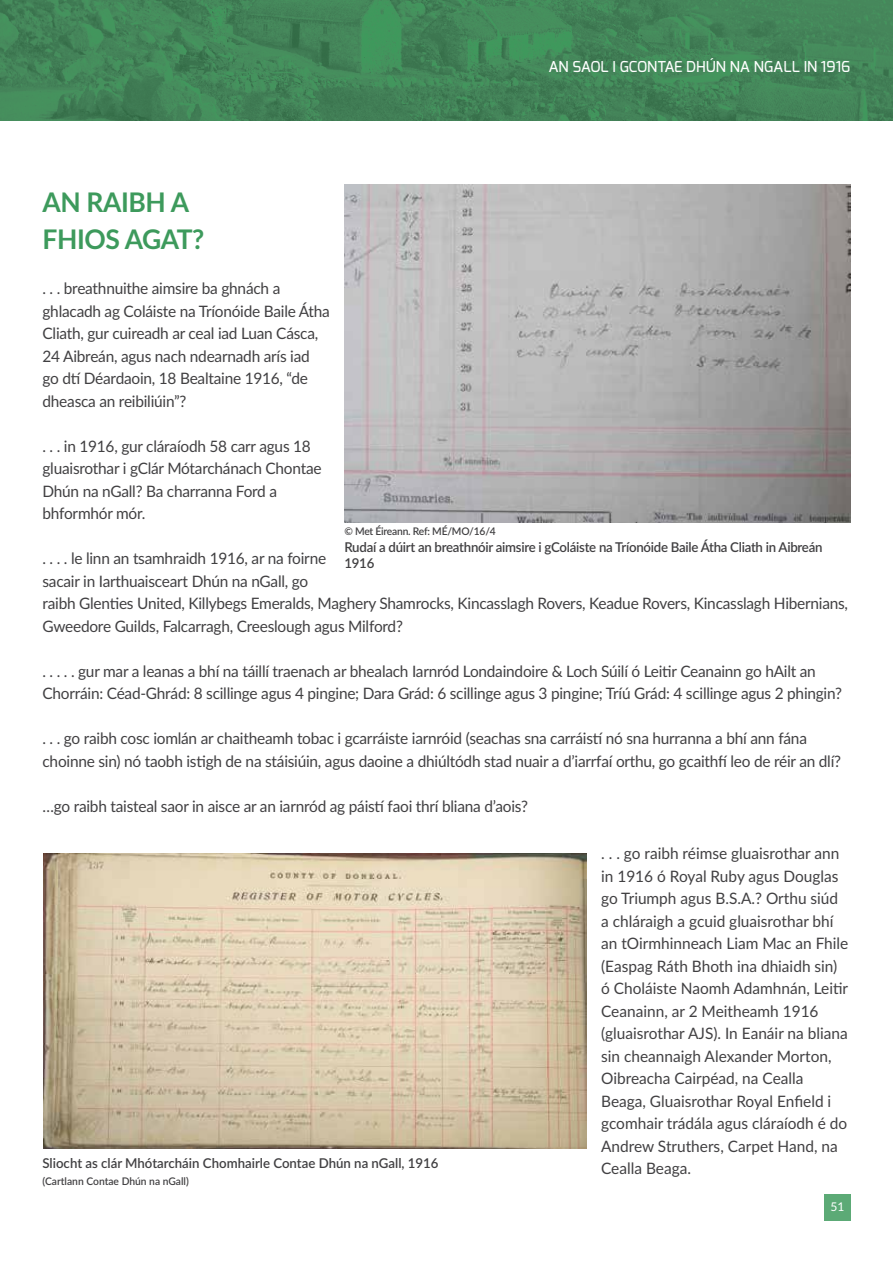
<style>
.page{position:relative;width:893px;height:1263px;background:#fff}
.page>*{position:absolute;margin:0;border:0;box-sizing:border-box;transform-origin:0 0}
.t1{font:700 27px/37.5px "Lato";letter-spacing:-.015em;color:#3d9a5c}
.t2{font:15.75px/22.5px "Lato";letter-spacing:-.015em;color:#414042}
.t3{font:500 15px "Exo";color:#fff}
.t4{font:600 13.5px/16.5px "Lato";letter-spacing:-.02em;color:#414042}
.t5{font:600 13.5px "Lato";color:#414042}
.t6{font:12px "Lato";color:#fff}
.t7{font:600 10.5px "Lato";letter-spacing:-.005em;color:#414042}
</style>
<div class="page">
<img style="left:0;top:0;width:893px;height:120px">
<div style="left:824px;top:1194px;width:26px;height:26px;background:#5caa76"></div>
<img style="left:43px;top:854px;width:543px;height:295px">
<img style="left:344px;top:185px;width:506px;height:337px">
<p class="t3" style="left:548px;top:57px;width:303px">AN SAOL I GCONTAE DHÚN NA NGALL IN 1916</p>
<h1 class="t1" style="left:43px;top:182px;width:163px">AN RAIBH A<br>FHIOS AGAT?</h1>
<p class="t2" style="left:43px;top:277px;width:289px">. . . breathnuithe aimsire ba ghnách a ghlacadh ag Coláiste na Tríonóide Baile Átha Cliath, gur cuireadh ar ceal iad Luan Cásca, 24 Aibreán, agus nach ndearnadh arís iad go dtí Déardaoin, 18 Bealtaine 1916, “de dheasca an reibiliúin”?</p>
<p class="t2" style="left:43px;top:434px;width:281px">. . . in 1916, gur cláraíodh 58 carr agus 18 gluaisrothar i gClár Mótarchánach Chontae Dhún na nGall? Ba charranna Ford a bhformhór mór.</p>
<p class="t2" style="left:43px;top:547px;width:807px">. . . . le linn an tsamhraidh 1916, ar na foirne<br>sacair in Iarthuaisceart Dhún na nGall, go<br>raibh Glenties United, Killybegs Emeralds, Maghery Shamrocks, Kincasslagh Rovers, Keadue Rovers, Kincasslagh Hibernians, Gweedore Guilds, Falcarragh, Creeslough agus Milford?</p>
<p class="t2" style="left:43px;top:659px;width:801px">. . . . . gur mar a leanas a bhí na táillí traenach ar bhealach Iarnród Londaindoire &amp; Loch Súilí ó Leitir Ceanainn go hAilt an<br>Chorráin: Céad-Ghrád: 8 scillinge agus 4 pingine; Dara Grád: 6 scillinge agus 3 pingine; Tríú Grád: 4 scillinge agus 2 phingin?</p>
<p class="t2" style="left:43px;top:727px;width:800px">. . . go raibh cosc iomlán ar chaitheamh tobac i gcarráiste iarnróid (seachas sna carráistí nó sna hurranna a bhí ann fána choinne sin) nó taobh istigh de na stáisiúin, agus daoine a dhiúltódh stad nuair a d’iarrfaí orthu, go gcaithfí leo de réir an dlí?</p>
<p class="t2" style="left:43px;top:794px;width:487px">…go raibh taisteal saor in aisce ar an iarnród ag páistí faoi thrí bliana d’aois?</p>
<p class="t2" style="left:601px;top:841px;width:249px">. . . go raibh réimse gluaisrothar ann in 1916 ó Royal Ruby agus Douglas go Triumph agus B.S.A.? Orthu siúd a chláraigh a gcuid gluaisrothar bhí an tOirmhinneach Liam Mac an Fhile (Easpag Ráth Bhoth ina dhiaidh sin) ó Choláiste Naomh Adamhnán, Leitir Ceanainn, ar 2 Meitheamh 1916 (gluaisrothar AJS). In Eanáir na bliana sin cheannaigh Alexander Morton, Oibreacha Cairpéad, na Cealla Beaga, Gluaisrothar Royal Enfield i gcomhair trádála agus cláraíodh é do Andrew Struthers, Carpet Hand, na Cealla Beaga.</p>
<p class="t7" style="left:344px;top:524px;width:153px">© Met Éireann. Ref: MÉ/MO/16/4</p>
<p class="t4" style="left:344px;top:538px;width:480px">Rudaí a dúirt an breathnóir aimsire i gColáiste na Tríonóide Baile Átha Cliath in Aibreán<br>1916</p>
<p class="t5" style="left:43px;top:1154px;width:398px">Sliocht as clár Mhótarcháin Chomhairle Contae Dhún na nGall, 1916</p>
<p class="t7" style="left:43px;top:1173px;width:148px">(Cartlann Contae Dhún na nGall)</p>
<p class="t6" style="left:830px;top:1198px;width:15px">51</p>
</div>
